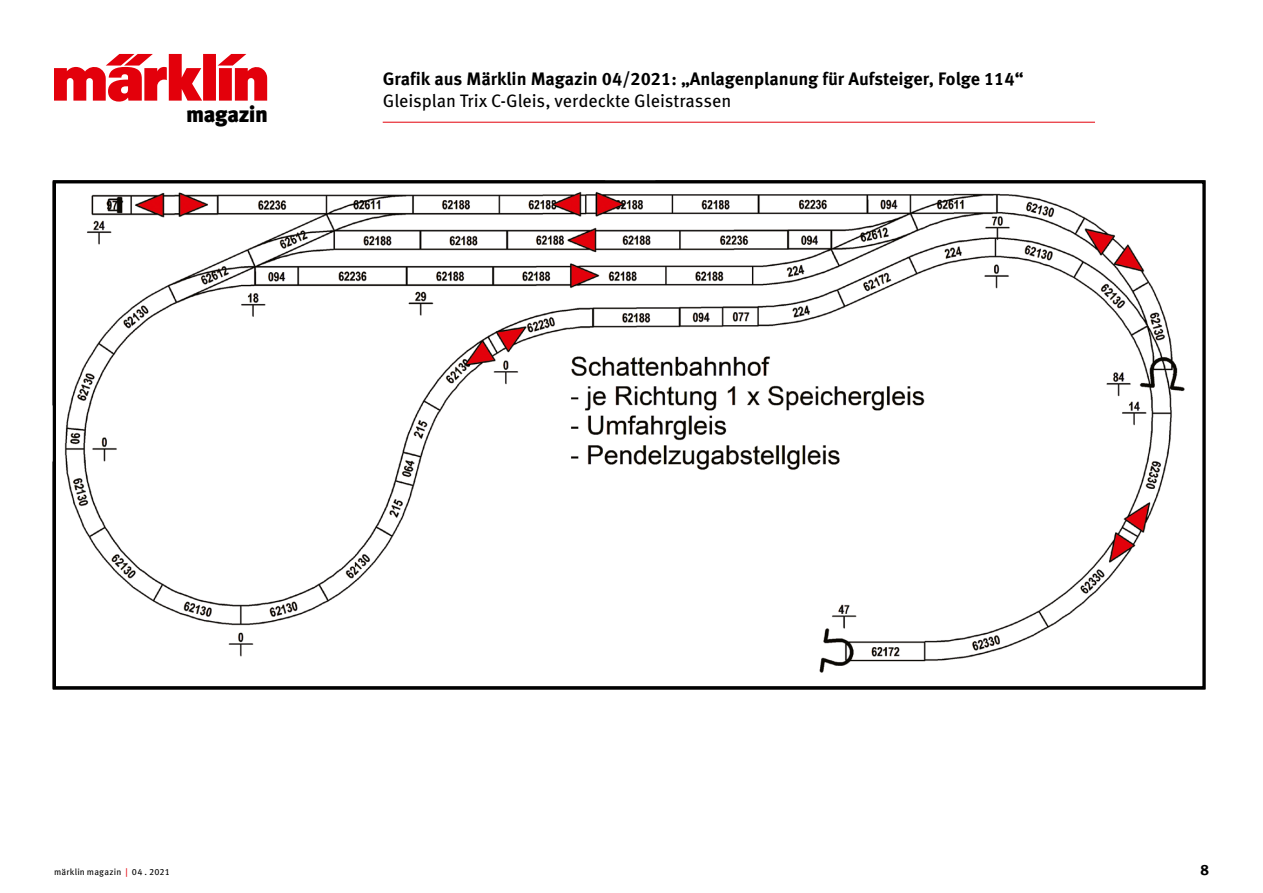
<style>
.page{position:relative;width:1263px;height:893px;background:#fff}
.page>*{position:absolute;margin:0;border:0;box-sizing:border-box;transform-origin:0 0}
.t1{font:900 22.35px "Meta OT";letter-spacing:-.025em;color:#000}
.Kopf_Textfett{font:700 18px "Meta OT";color:#000}
.Kopf_Textmager{font:18px "Meta OT";letter-spacing:-.005em;color:#000}
.t2{font:700 15px "Meta OT";color:#000}
.t3{font:9px "Meta OT";letter-spacing:.02em;color:#000}
.s1{color:#e3000b}
</style>
<div class="page">
<svg style="left:54px;top:54px;width:213px;height:48px"></svg>
<hr style="left:383px;top:122px;width:712px;height:1px;background:#e3000b">
<img style="left:52px;top:180px;width:1154px;height:510px">
<div style="left:53px;top:180px;width:1153px;height:509px;border:3px solid #000"></div>
<p class="t1" style="left:186px;top:100px;width:83px">magazin</p>
<p class="Kopf_Textfett" style="left:383px;top:68px;width:642px">Grafik aus Märklin Magazin 04/2021: „Anlagenplanung für Aufsteiger, Folge 114“</p>
<p class="Kopf_Textmager" style="left:383px;top:89px;width:350px">Gleisplan Trix C-Gleis, verdeckte Gleistrassen</p>
<p class="t3" style="left:54px;top:866px;width:117px">märklin magazin <span class="s1">|</span> 04 . 2021</p>
<p class="t2" style="left:1200px;top:860px;width:10px">8</p>
</div>
